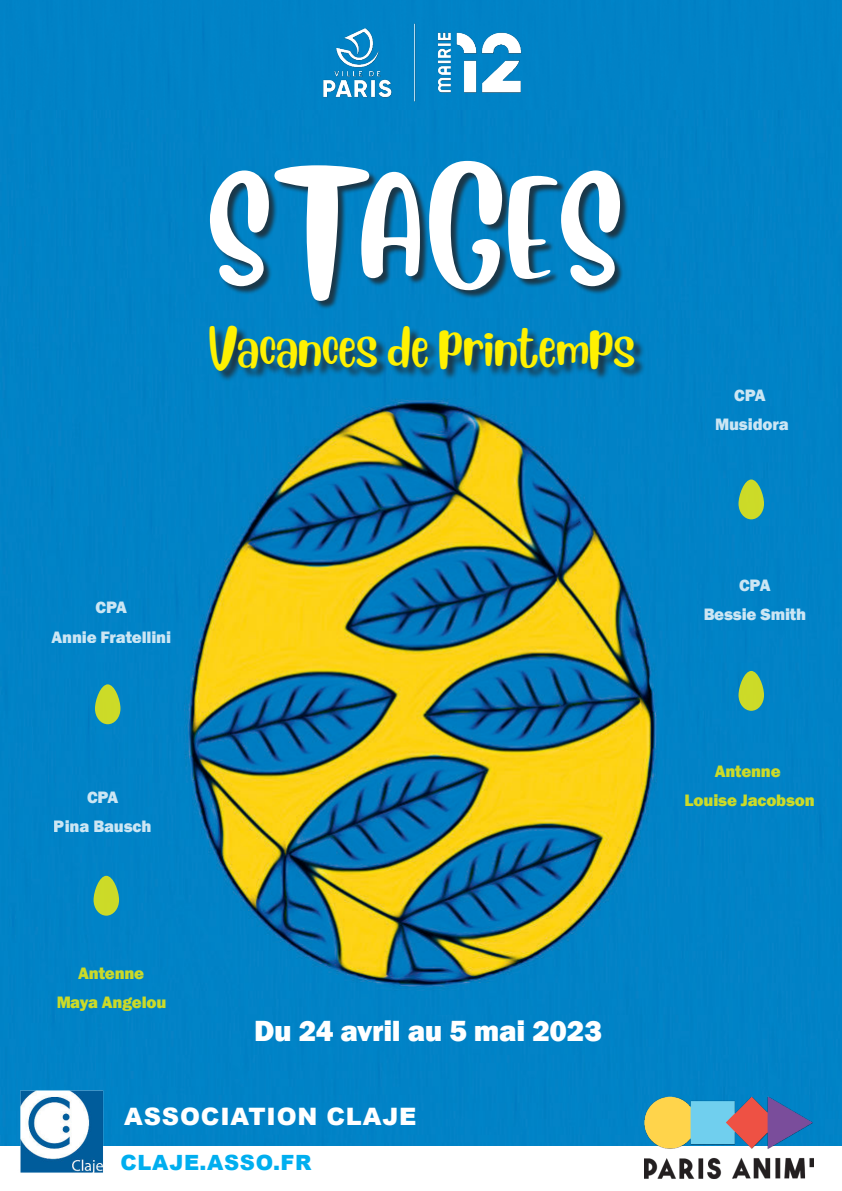
<style>
.page{position:relative;width:842px;height:1191px;background:#fff}
.page>*{position:absolute;margin:0;border:0;box-sizing:border-box;transform-origin:0 0}
.t1{font:113px "Blueberry";color:#fff}
.t2{font:38.6px "Blueberry";color:#fff101}
.t3{font:800 30px "Franklin Gothic";letter-spacing:-.01em;color:#fff}
.t4{font:900 24px "Arial";letter-spacing:.035em;color:#fff}
.t5{font:900 21px "Arial";letter-spacing:.035em;color:#00aeef}
.t6{font:800 17px/29.2px "Franklin Gothic";letter-spacing:-.01em;color:#fff;text-align:center}
.t7{font:800 17px/29.2px "Franklin Gothic";letter-spacing:-.01em;color:#fff101;text-align:center}
</style>
<div class="page">
<div style="left:0;top:0;width:842px;height:111px;background:#0182c6"></div>
<img style="left:0;top:111px;width:842px;height:1034px">
<img style="left:0;top:1080px;width:122px;height:93px">
<img style="left:644px;top:1089px;width:169px;height:90px">
<div style="left:211px;top:162px;width:418px;height:148px;background:#231f20;opacity:.75"></div>
<img style="left:300px;top:6px;width:243px;height:114px">
<div style="left:211px;top:327px;width:435px;height:55px;background:#231f20;opacity:.75"></div>
<svg style="left:95px;top:684px;width:25px;height:40px"></svg>
<svg style="left:94px;top:875px;width:25px;height:40px"></svg>
<svg style="left:738px;top:671px;width:26px;height:40px"></svg>
<svg style="left:738px;top:479px;width:26px;height:40px"></svg>
<h1 class="t1" style="left:210px;top:154px;width:415px">STAGES</h1>
<h2 class="t2" style="left:209px;top:324px;width:428px">Vacances de printemps</h2>
<p class="t6" style="left:715px;top:381px;width:75px">CPA<br>Musidora</p>
<p class="t6" style="left:52px;top:594px;width:121px">CPA<br>Annie Fratellini</p>
<p class="t6" style="left:54px;top:783px;width:99px">CPA<br>Pina Bausch</p>
<p class="t7" style="left:56px;top:959px;width:112px">Antenne<br>Maya Angelou</p>
<h3 class="t3" style="left:254px;top:1018px;width:349px">Du 24 avril au 5 mai 2023</h3>
<h3 class="t4" style="left:124px;top:1102px;width:294px">ASSOCIATION CLAJE</h3>
<p class="t5" style="left:120px;top:1150px;width:193px">CLAJE.ASSO.FR</p>
<p class="t6" style="left:703px;top:571px;width:104px">CPA<br>Bessie Smith</p>
<p class="t7" style="left:685px;top:757px;width:132px">Antenne<br>Louise Jacobson</p>
</div>
